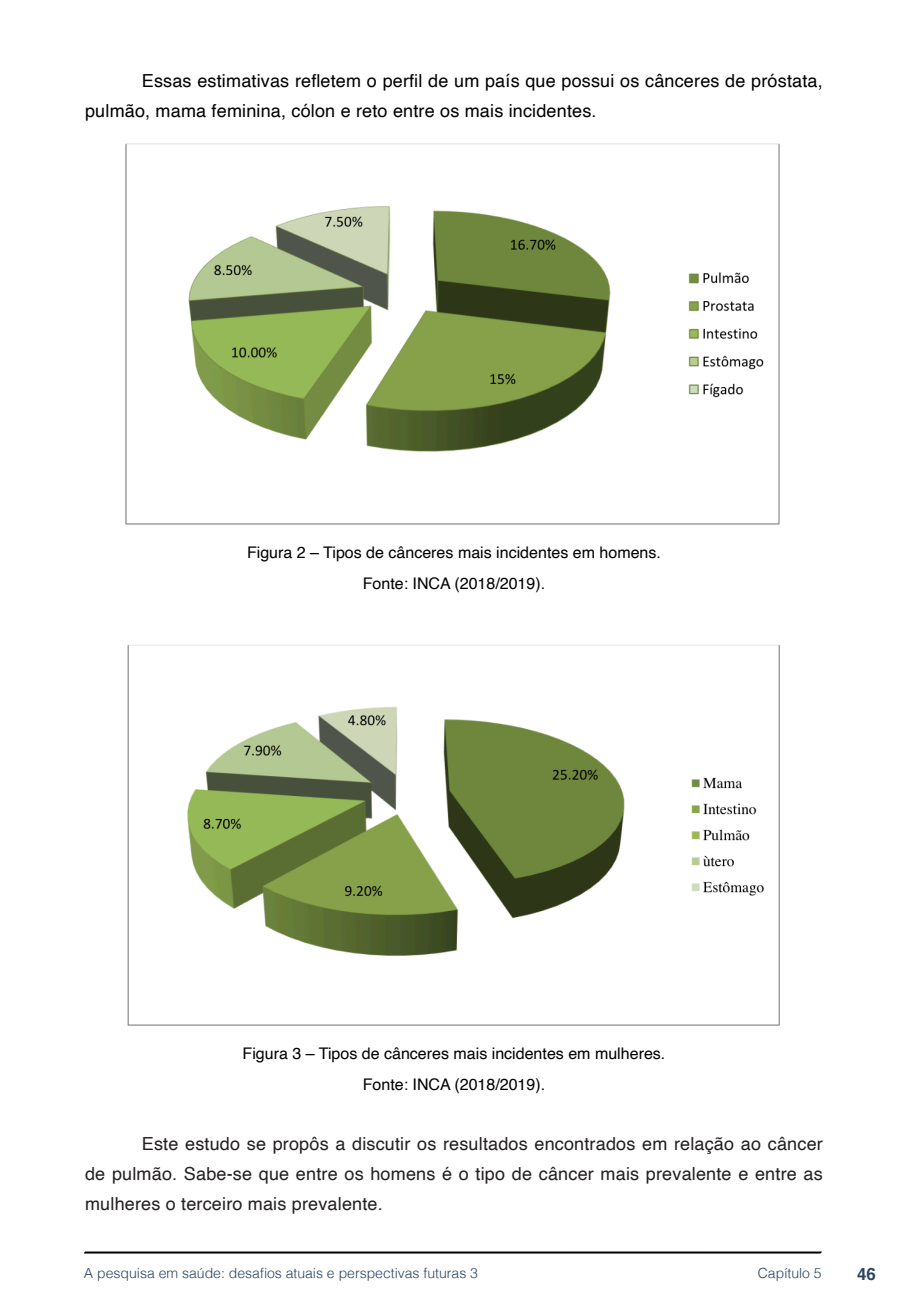
<style>
.page{position:relative;width:908px;height:1304px;background:#fff}
.page>*{position:absolute;margin:0;border:0;box-sizing:border-box;transform-origin:0 0}
.txt{font:18px/30px "Helvetica";letter-spacing:.01em;color:#231f20;text-align:justify}
.txt-2{font:18px/30px "Helvetica";letter-spacing:.01em;color:#000}
.t1{font:700 16.8px "Helvetica";color:#2a435e}
.imagens_graf_tab{font:16px "Helvetica";color:#000}
.t2{font:300 14px "Helvetica";color:#2a435e}
</style>
<div class="page">
<svg style="left:84px;top:1251px;width:737px;height:3px;background:#515151"></svg>
<img style="left:125px;top:143px;width:655px;height:382px">
<img style="left:127px;top:645px;width:653px;height:381px">
<p class="txt-2" style="left:85px;top:66px;width:738px;text-indent:57px">Essas estimativas refletem o perfil de um país que possui os cânceres de próstata, pulmão, mama feminina, cólon e reto entre os mais incidentes.</p>
<p class="imagens_graf_tab" style="left:247px;top:540px;width:415px">Figura 2 – Tipos de cânceres mais incidentes em homens.</p>
<p class="imagens_graf_tab" style="left:362px;top:571px;width:184px">Fonte: INCA (2018/2019).</p>
<p class="imagens_graf_tab" style="left:242px;top:1041px;width:424px">Figura 3 – Tipos de cânceres mais incidentes em mulheres.</p>
<p class="imagens_graf_tab" style="left:362px;top:1072px;width:184px">Fonte: INCA (2018/2019).</p>
<p class="txt" style="left:85px;top:1129px;width:738px;text-indent:57px">Este estudo se propôs a discutir os resultados encontrados em relação ao câncer de pulmão. Sabe-se que entre os homens é o tipo de câncer mais prevalente e entre as mulheres o terceiro mais prevalente.</p>
<p class="t2" style="left:84px;top:1261px;width:395px">A pesquisa em saúde: desafios atuais e perspectivas futuras 3</p>
<p class="t2" style="left:757px;top:1261px;width:65px">Capítulo 5</p>
<p class="t1" style="left:856px;top:1264px;width:20px">46</p>
</div>
